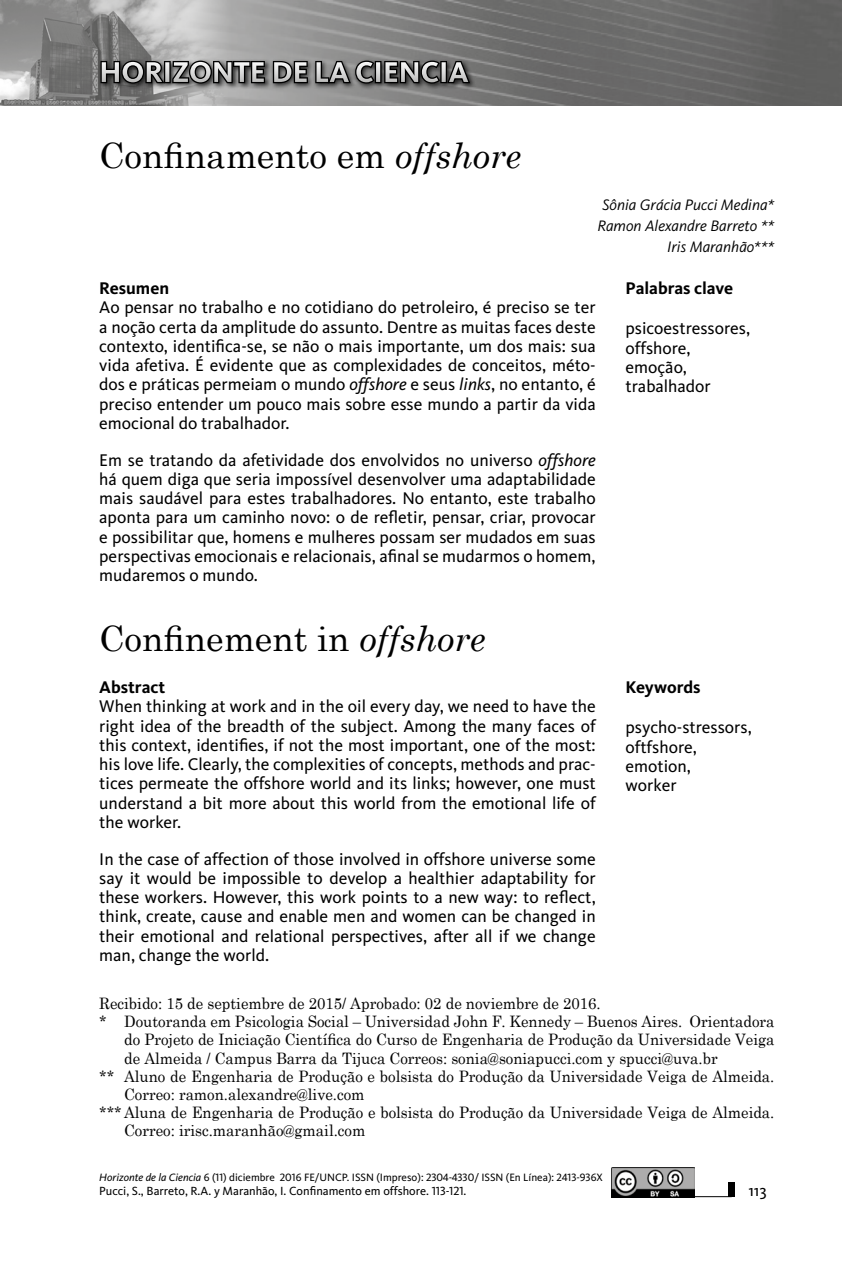
<style>
.page{position:relative;width:844px;height:1265px;background:#fff}
.page>*{position:absolute;margin:0;border:0;box-sizing:border-box;transform-origin:0 0}
.t1{font:35px "Century Schoolbook";color:#000}
.t2{font:700 29.57px "Kievit";color:#fff}
.t3{font:17.5px/19.2px "Kievit";color:#000;text-align:justify}
.t4{font:700 17.5px "Kievit";color:#000}
.t5{font:16.62px "Kievit";color:#000}
.t6{font:15.75px "Century Schoolbook";color:#000;scale:.95 1}
.t7{font:italic 15.75px/21px "Kievit";color:#000;text-align:right}
.t8{font:12.25px "Kievit";color:#000}
.t9{font:11.03px "Kievit";color:#000}
.s1{font-style:italic}
.s2{font-family:"Kievit Book SC"}
</style>
<div class="page">
<img style="left:0;top:0;width:841px;height:105px">
<div style="left:98px;top:58px;width:174px;height:32px;background:#000;opacity:.75"></div>
<div style="left:270px;top:58px;width:206px;height:32px;background:#000;opacity:.75"></div>
<svg style="left:99px;top:59px;width:277px;height:26px;background:#3a3a3a"></svg>
<div style="left:374px;top:61px;width:7px;height:22px;border:3px solid #000"></div>
<svg style="left:383px;top:59px;width:89px;height:26px;background:#2d2d2d"></svg>
<hr style="left:622px;top:1196px;width:109px;height:1px;background:#000">
<div style="left:728px;top:1182px;width:6px;height:15px;background:#000"></div>
<img style="left:611px;top:1168px;width:83px;height:29px">
<h2 class="t2" style="left:99px;top:55px;width:371px">HORIZONTE DE LA CIENCIA</h2>
<h1 class="t1" style="left:99px;top:126px;width:423px">Confinamento em <span class="s1">offshore</span></h1>
<p class="t7" style="left:597px;top:194px;width:178px">Sônia Grácia Pucci Medina*<br>Ramon Alexandre Barreto **<br>Iris Maranhão***</p>
<p class="t4" style="left:99px;top:278px;width:71px">Resumen</p>
<p class="t3" style="left:99px;top:298px;width:498px">Ao pensar no trabalho e no cotidiano do petroleiro, é preciso se ter a noção certa da amplitude do assunto. Dentre as muitas faces deste contexto, identifica-se, se não o mais importante, um dos mais: sua vida afetiva. É evidente que as complexidades de conceitos, méto&shy;dos e práticas permeiam o mundo <span class="s1">offshore</span> e seus <span class="s1">links</span>, no entanto, é preciso entender um pouco mais sobre esse mundo a partir da vida emocional do trabalhador.</p>
<p class="t3" style="left:99px;top:450px;width:498px">Em se tratando da afetividade dos envolvidos no universo <span class="s1">offshore </span>há quem diga que seria impossível desenvolver uma adaptabilidade mais saudável para estes trabalhadores. No entanto, este trabalho aponta para um caminho novo: o de refletir, pensar, criar, provocar e possibilitar que, homens e mulheres possam ser mudados em suas perspectivas emocionais e relacionais, afinal se mudarmos o homem, mudaremos o mundo.</p>
<h1 class="t1" style="left:99px;top:609px;width:388px">Confinement in <span class="s1">offshore</span></h1>
<p class="t4" style="left:625px;top:278px;width:109px">Palabras clave</p>
<p class="t3" style="left:625px;top:319px;width:126px;text-align:left">psicoestressores, offshore, emoção, trabalhador</p>
<p class="t4" style="left:99px;top:677px;width:68px">Abstract</p>
<p class="t3" style="left:99px;top:697px;width:498px">When thinking at work and in the oil every day, we need to have the right idea of the breadth of the subject. Among the many faces of this context, identifies, if not the most important, one of the most: his love life. Clearly, the complexities of concepts, methods and prac&shy;tices permeate the offshore world and its links; however, one must understand a bit more about this world from the emotional life of the worker.</p>
<p class="t3" style="left:99px;top:849px;width:498px">In the case of affection of those involved in offshore universe some say it would be impossible to develop a healthier adaptability for these workers. However, this work points to a new way: to reflect, think, create, cause and enable men and women can be changed in their emotional and relational perspectives, after all if we change man, change the world.</p>
<p class="t6" style="left:99px;top:990px;width:529px">Recibido: 15 de septiembre de 2015/ Aprobado: 02 de noviembre de 2016.</p>
<p class="t6" style="left:99px;top:1008px;width:712px">* Doutoranda em Psicologia Social – Universidad John F. Kennedy – Buenos Aires. Orientadora</p>
<p class="t6" style="left:124px;top:1027px;width:686px">do Projeto de Iniciação Científica do Curso de Engenharia de Produção da Universidade Veiga</p>
<p class="t6" style="left:124px;top:1045px;width:626px">de Almeida / Campus Barra da Tijuca Correos: sonia@soniapucci.com y spucci@uva.br</p>
<p class="t6" style="left:99px;top:1063px;width:712px">** Aluno de Engenharia de Produção e bolsista do Produção da Universidade Veiga de Almeida.</p>
<p class="t6" style="left:124px;top:1081px;width:254px">Correo: ramon.alexandre@live.com</p>
<p class="t6" style="left:99px;top:1099px;width:712px">*** Aluna de Engenharia de Produção e bolsista do Produção da Universidade Veiga de Almeida.</p>
<p class="t6" style="left:124px;top:1117px;width:255px">Correo: irisc.maranhão@gmail.com</p>
<p class="t4" style="left:625px;top:677px;width:77px">Keywords</p>
<p class="t3" style="left:625px;top:718px;width:128px;text-align:left">psycho-stressors, oftfshore, emotion,<br>worker</p>
<p class="t9" style="left:99px;top:1171px;width:505px"><span class="s1">Horizonte de la Ciencia</span> <span class="s2">6 (11)</span> diciembre <span class="s2">2016</span> FE/UNCP. ISSN (Impreso): <span class="s2">2304-4330</span>/ ISSN (En Línea): <span class="s2">2413-936X</span></p>
<p class="t8" style="left:99px;top:1184px;width:368px">Pucci, S., Barreto, R.A. y Maranhão, I. Confinamento em offshore. <span class="s2">113-121.</span></p>
<p class="t5" style="left:748px;top:1181px;width:20px">113</p>
</div>
